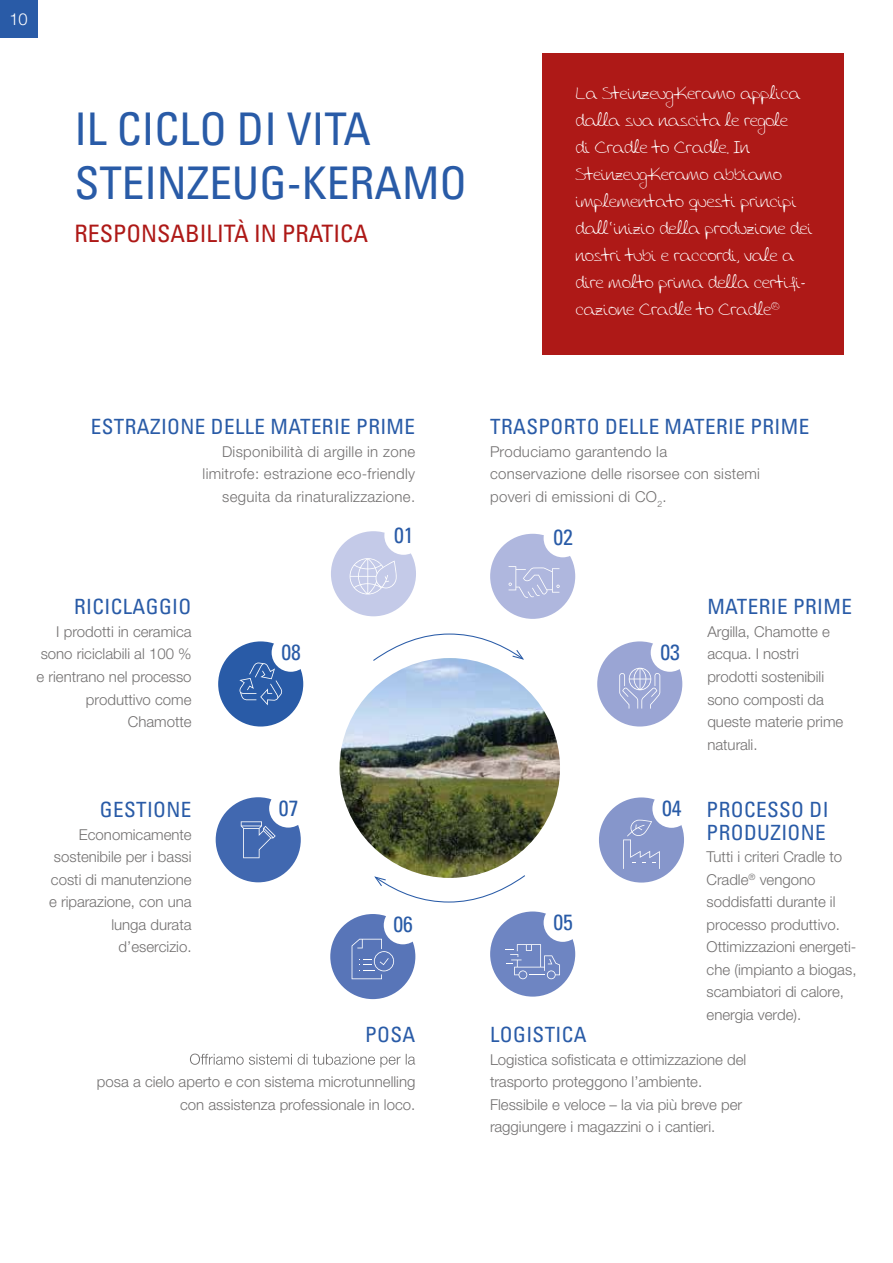
<style>
.page{position:relative;width:893px;height:1263px;background:#fff}
.page>*{position:absolute;margin:0;border:0;box-sizing:border-box;transform-origin:0 0}
.t1{font:condensed 45px/54px "Univers LT Std";color:#295ba7}
.t2{font:condensed 24px "Univers LT Std";color:#ae1917}
.t3{font:condensed 22.05px "Univers LT Std";color:#295ba7}
.t4{font:condensed 21px/22.5px "Univers LT Std";letter-spacing:.02em;color:#295ba7}
.t5{font:16.5px/27px "Aida Garmo Scrap Rounded";letter-spacing:.05em;color:#fff}
.t6{font:300 16.5px "Helvetica Neue LT Std";color:#fff}
.t7{font:300 15px/22.5px "Helvetica Neue LT Std";color:#727070}
.t8{font:300 15px/22.5px "Helvetica Neue LT Std";letter-spacing:.02em;color:#727070;text-align:right}
</style>
<div class="page">
<div style="left:0;top:0;width:37px;height:37px;background:#295ba7"></div>
<div style="left:542px;top:53px;width:302px;height:302px;background:#ae1917"></div>
<div style="left:490px;top:534px;width:85px;height:85px;background:#afb7de;border-radius:50%"></div>
<div style="left:544px;top:519px;width:38px;height:38px;background:#fff;border-radius:50%"></div>
<div style="left:597px;top:641px;width:85px;height:85px;background:#9aa5d4;border-radius:50%"></div>
<div style="left:651px;top:633px;width:38px;height:39px;background:#fff;border-radius:50%"></div>
<div style="left:599px;top:797px;width:85px;height:85px;background:#8696cb;border-radius:50%"></div>
<div style="left:652px;top:789px;width:39px;height:39px;background:#fff;border-radius:50%"></div>
<div style="left:490px;top:911px;width:85px;height:85px;background:#6e85c2;border-radius:50%"></div>
<div style="left:544px;top:903px;width:38px;height:39px;background:#fff;border-radius:50%"></div>
<div style="left:330px;top:914px;width:85px;height:85px;background:#5875b8;border-radius:50%"></div>
<div style="left:384px;top:906px;width:38px;height:38px;background:#fff;border-radius:50%"></div>
<div style="left:216px;top:797px;width:85px;height:85px;background:#4168b0;border-radius:50%"></div>
<div style="left:269px;top:789px;width:38px;height:38px;background:#fff;border-radius:50%"></div>
<div style="left:218px;top:641px;width:85px;height:85px;background:#295ba7;border-radius:50%"></div>
<div style="left:272px;top:633px;width:38px;height:39px;background:#fff;border-radius:50%"></div>
<div style="left:331px;top:531px;width:85px;height:85px;background:#c4cae8;border-radius:50%"></div>
<div style="left:384px;top:516px;width:39px;height:39px;background:#fff;border-radius:50%"></div>
<svg style="left:509px;top:566px;width:51px;height:32px"></svg>
<svg style="left:239px;top:662px;width:44px;height:43px"></svg>
<svg style="left:190px;top:1053px;width:225px;height:14px"></svg>
<svg style="left:374px;top:874px;width:151px;height:29px"></svg>
<svg style="left:373px;top:633px;width:151px;height:29px"></svg>
<svg style="left:350px;top:558px;width:47px;height:36px"></svg>
<svg style="left:619px;top:668px;width:41px;height:40px"></svg>
<svg style="left:623px;top:819px;width:37px;height:50px"></svg>
<svg style="left:505px;top:944px;width:55px;height:35px"></svg>
<svg style="left:352px;top:939px;width:42px;height:40px"></svg>
<svg style="left:241px;top:821px;width:35px;height:37px"></svg>
<img style="left:340px;top:658px;width:220px;height:220px;border-radius:110px">
<p class="t6" style="left:9px;top:9px;width:20px">10</p>
<h1 class="t1" style="left:74px;top:102px;width:394px">IL CICLO DI VITA<br>STEINZEUG-KERAMO</h1>
<h2 class="t2" style="left:74px;top:218px;width:295px">RESPONSABILITÀ IN PRATICA</h2>
<p class="t5" style="left:576px;top:80px;width:238px">La Steinzeug-Keramo applica dalla sua nascita le regole<br>di Cradle to Cradle. In<br>Steinzeug-Keramo abbiamo implementato questi principi dall‘inizio della produzione dei nostri tubi e raccordi, vale a dire molto prima della certifi&shy;cazione Cradle to Cradle<sup>®</sup></p>
<h3 class="t4" style="left:91px;top:415px;width:326px">ESTRAZIONE DELLE MATERIE PRIME</h3>
<p class="t8" style="left:203px;top:440px;width:214px">Disponibilità di argille in zone limitrofe: estrazione eco-friendly seguita da rinaturalizzazione.</p>
<h3 class="t4" style="left:74px;top:595px;width:119px">RICICLAGGIO</h3>
<p class="t7" style="left:36px;top:620px;width:157px;text-align:right">I prodotti in ceramica sono riciclabili al 100 % e rientrano nel processo produttivo come<br>Chamotte</p>
<h3 class="t3" style="left:281px;top:638px;width:21px">08</h3>
<h3 class="t3" style="left:394px;top:521px;width:21px">01</h3>
<h3 class="t4" style="left:490px;top:415px;width:321px">TRASPORTO DELLE MATERIE PRIME</h3>
<p class="t8" style="left:490px;top:440px;width:271px;text-align:left">Produciamo garantendo la conservazione delle risorsee con sistemi poveri di emissioni di CO<sub>2</sub>.</p>
<h3 class="t3" style="left:553px;top:524px;width:21px">02</h3>
<h3 class="t3" style="left:660px;top:638px;width:21px">03</h3>
<h3 class="t4" style="left:707px;top:595px;width:146px">MATERIE PRIME</h3>
<p class="t7" style="left:707px;top:620px;width:138px">Argilla, Chamotte e acqua. I nostri prodotti sostenibili sono composti da queste materie prime naturali.</p>
<h3 class="t4" style="left:100px;top:798px;width:93px">GESTIONE</h3>
<p class="t7" style="left:49px;top:823px;width:144px;text-align:right">Economicamente sostenibile per i bassi costi di manutenzione e riparazione, con una lunga durata d’esercizio.</p>
<h3 class="t3" style="left:279px;top:794px;width:21px">07</h3>
<h3 class="t3" style="left:393px;top:911px;width:21px">06</h3>
<h3 class="t3" style="left:553px;top:908px;width:21px">05</h3>
<h3 class="t3" style="left:662px;top:794px;width:21px">04</h3>
<h3 class="t4" style="left:707px;top:798px;width:123px">PROCESSO DI<br>PRODUZIONE</h3>
<p class="t7" style="left:707px;top:845px;width:151px">Tutti i criteri Cradle to<br>Cradle<sup>®</sup> vengono soddisfatti durante il processo produttivo.<br>Ottimizzazioni energeti&shy;che (impianto a biogas, scambiatori di calore, energia verde).</p>
<h3 class="t4" style="left:365px;top:1023px;width:52px">POSA</h3>
<p class="t7" style="left:97px;top:1070px;width:320px;text-align:right">posa a cielo aperto e con sistema microtunnelling con assistenza professionale in loco.</p>
<h3 class="t4" style="left:490px;top:1023px;width:98px">LOGISTICA</h3>
<p class="t7" style="left:490px;top:1048px;width:258px">Logistica sofisticata e ottimizzazione del trasporto proteggono l’ambiente.<br>Flessibile e veloce – la via più breve per raggiungere i magazzini o i cantieri.</p>
</div>
